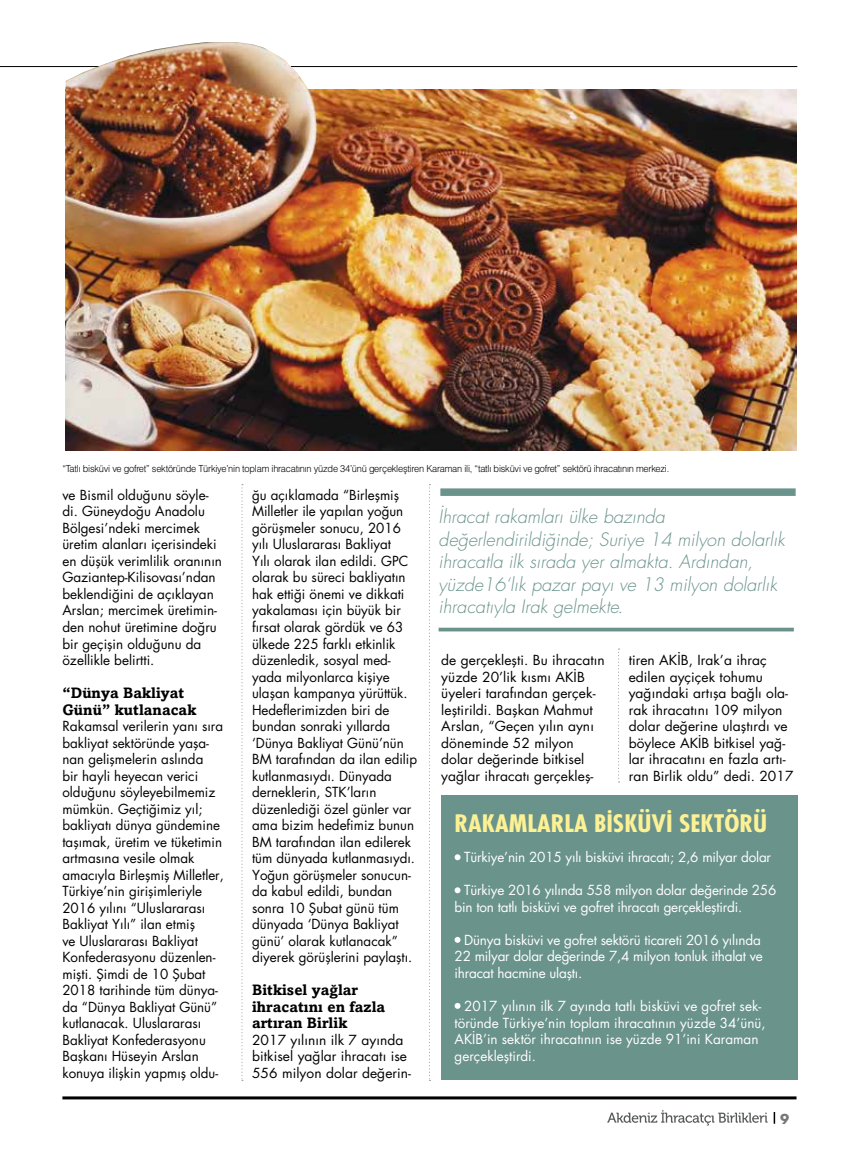
<style>
.page{position:relative;width:851px;height:1149px;background:#fff}
.page>*{position:absolute;margin:0;border:0;box-sizing:border-box;transform-origin:0 0}
.t1{font:23.4px "Futura Cond Bold Tr";color:#fdf195;scale:1.1 1}
.t2{font:18px/22.5px "Futura Light Ita Tr";color:#6a938b}
.t3{font:15px/16.5px "Amasis MT Bold";letter-spacing:.005em;color:#000}
.t4{font:15px "Neutra Disp Titling";color:#77787b}
.t5{font:13.5px/16.5px "Futura Bookm";color:#000}
.t6{font:13.5px/16.5px "Futura Bookm";letter-spacing:-.015em;color:#fff}
.t7{font:9.75px "Helvetica Light Normal Tr";letter-spacing:-.025em;color:#000;scale:.95 1}
</style>
<div class="page">
<hr style="left:0;top:66px;width:797px;height:1px;background:#000">
<hr style="left:62px;top:1096px;width:734px;height:3px;background:#000">
<svg style="left:773px;top:1112px;width:2px;height:11px"></svg>
<svg style="left:607px;top:1110px;width:160px;height:15px"></svg>
<div style="left:440px;top:488px;width:355px;height:8px;background:#6a938b"></div>
<svg style="left:438px;top:627px;width:355px;height:4px"></svg>
<div style="left:441px;top:794px;width:356px;height:284px;background:#6a938b"></div>
<svg style="left:454px;top:854px;width:6px;height:6px"></svg>
<svg style="left:454px;top:887px;width:6px;height:6px"></svg>
<svg style="left:454px;top:936px;width:6px;height:6px"></svg>
<svg style="left:454px;top:1003px;width:6px;height:5px"></svg>
<img style="left:66px;top:89px;width:730px;height:361px">
<img style="left:66px;top:42px;width:242px;height:98px">
<svg style="left:241px;top:484px;width:2px;height:596px"></svg>
<svg style="left:429px;top:484px;width:1px;height:596px"></svg>
<svg style="left:618px;top:648px;width:1px;height:134px"></svg>
<p class="t7" style="left:62px;top:462px;width:640px">“Tatlı bisküvi ve gofret” sektöründe Türkiye’nin toplam ihracatının yüzde 34’ünü gerçekleştiren Karaman ili, “tatlı bisküvi ve gofret” sektörü ihracatının merkezi.</p>
<p class="t5" style="left:62px;top:486px;width:161px">ve Bismil olduğunu söyle&shy;di. Güneydoğu Anadolu<br>Bölgesi’ndeki mercimek üretim alanları içerisindeki en düşük verimlilik oranının<br>Gaziantep-Kilisovası’ndan beklendiğini de açıklayan<br>Arslan; mercimek üretimin&shy;den nohut üretimine doğru bir geçişin olduğunu da özellikle belirtti.</p>
<p class="t3" style="left:62px;top:684px;width:135px">“Dünya Bakliyat<br>Günü” kutlanacak</p>
<p class="t5" style="left:62px;top:717px;width:163px">Rakamsal verilerin yanı sıra bakliyat sektöründe yaşa&shy;nan gelişmelerin aslında<br>bir hayli heyecan verici olduğunu söyleyebilmemiz mümkün. Geçtiğimiz yıl; bakliyatı dünya gündemine taşımak, üretim ve tüketimin artmasına vesile olmak amacıyla Birleşmiş Milletler,<br>Türkiye’nin girişimleriyle<br>2016 yılını “Uluslararası<br>Bakliyat Yılı” ilan etmiş<br>ve Uluslararası Bakliyat<br>Konfederasyonu düzenlen&shy;mişti. Şimdi de 10 Şubat<br>2018 tarihinde tüm dünya&shy;da “Dünya Bakliyat Günü” kutlanacak. Uluslararası<br>Bakliyat Konfederasyonu<br>Başkanı Hüseyin Arslan konuya ilişkin yapmış oldu-</p>
<p class="t5" style="left:252px;top:486px;width:166px">ğu açıklamada “Birleşmiş<br>Milletler ile yapılan yoğun görüşmeler sonucu, 2016 yılı Uluslararası Bakliyat<br>Yılı olarak ilan edildi. GPC olarak bu süreci bakliyatın hak ettiği önemi ve dikkati yakalaması için büyük bir fırsat olarak gördük ve 63 ülkede 225 farklı etkinlik düzenledik, sosyal med&shy;yada milyonlarca kişiye ulaşan kampanya yürüttük.<br>Hedeflerimizden biri de bundan sonraki yıllarda ‘Dünya Bakliyat Günü’nün<br>BM tarafından da ilan edilip kutlanmasıydı. Dünyada derneklerin, STK’ların düzenlediği özel günler var ama bizim hedefimiz bunun<br>BM tarafından ilan edilerek tüm dünyada kutlanmasıydı.<br>Yoğun görüşmeler sonucun&shy;da kabul edildi, bundan sonra 10 Şubat günü tüm dünyada ‘Dünya Bakliyat günü’ olarak kutlanacak” diyerek görüşlerini paylaştı.</p>
<p class="t3" style="left:252px;top:981px;width:135px">Bitkisel yağlar ihracatını en fazla artıran Birlik</p>
<p class="t5" style="left:252px;top:1031px;width:160px">2017 yılının ilk 7 ayında bitkisel yağlar ihracatı ise<br>556 milyon dolar değerin-</p>
<h2 class="t2" style="left:438px;top:505px;width:348px">İhracat rakamları ülke bazında değerlendirildiğinde; Suriye 14 milyon dolarlık ihracatla ilk sırada yer almakta. Ardından, yüzde16‘lık pazar payı ve 13 milyon dolarlık ihracatıyla Irak gelmekte.</h2>
<p class="t5" style="left:441px;top:651px;width:165px">de gerçekleşti. Bu ihracatın yüzde 20’lik kısmı AKİB üyeleri tarafından gerçek&shy;leştirildi. Başkan Mahmut<br>Arslan, “Geçen yılın aynı döneminde 52 milyon dolar değerinde bitkisel yağlar ihracatı gerçekleş-</p>
<p class="t5" style="left:628px;top:651px;width:166px">tiren AKİB, Irak’a ihraç edilen ayçiçek tohumu yağındaki artışa bağlı ola&shy;rak ihracatını 109 milyon dolar değerine ulaştırdı ve böylece AKİB bitkisel yağ&shy;lar ihracatını en fazla artı&shy;ran Birlik oldu” dedi. 2017</p>
<h1 class="t1" style="left:454px;top:808px;width:13px">RAKA</h1>
<h1 class="t1" style="left:508px;top:808px;width:88px">MLARLA BISK</h1>
<h1 class="t1" style="left:637px;top:808px;width:119px">ÜVI SEKTÖRÜ</h1>
<p class="t6" style="left:464px;top:848px;width:308px">Türkiye’nin 2015 yılı bisküvi ihracatı; 2,6 milyar dolar</p>
<p class="t6" style="left:454px;top:881px;width:323px;text-indent:10px">Türkiye 2016 yılında 558 milyon dolar değerinde 256 bin ton tatlı bisküvi ve gofret ihracatı gerçekleştirdi.</p>
<p class="t6" style="left:454px;top:931px;width:310px;text-indent:10px">Dünya bisküvi ve gofret sektörü ticareti 2016 yılında<br>22 milyar dolar değerinde 7,4 milyon tonluk ithalat ve ihracat hacmine ulaştı.</p>
<p class="t6" style="left:454px;top:997px;width:312px;text-indent:10px">2017 yılının ilk 7 ayında tatlı bisküvi ve gofret sek&shy;töründe Türkiye’nin toplam ihracatının yüzde 34’ünü, AKİB’in sektör ihracatının ise yüzde 91’ini Karaman gerçekleştirdi.</p>
<p class="t4" style="left:780px;top:1108px;width:11px">9</p>
</div>
